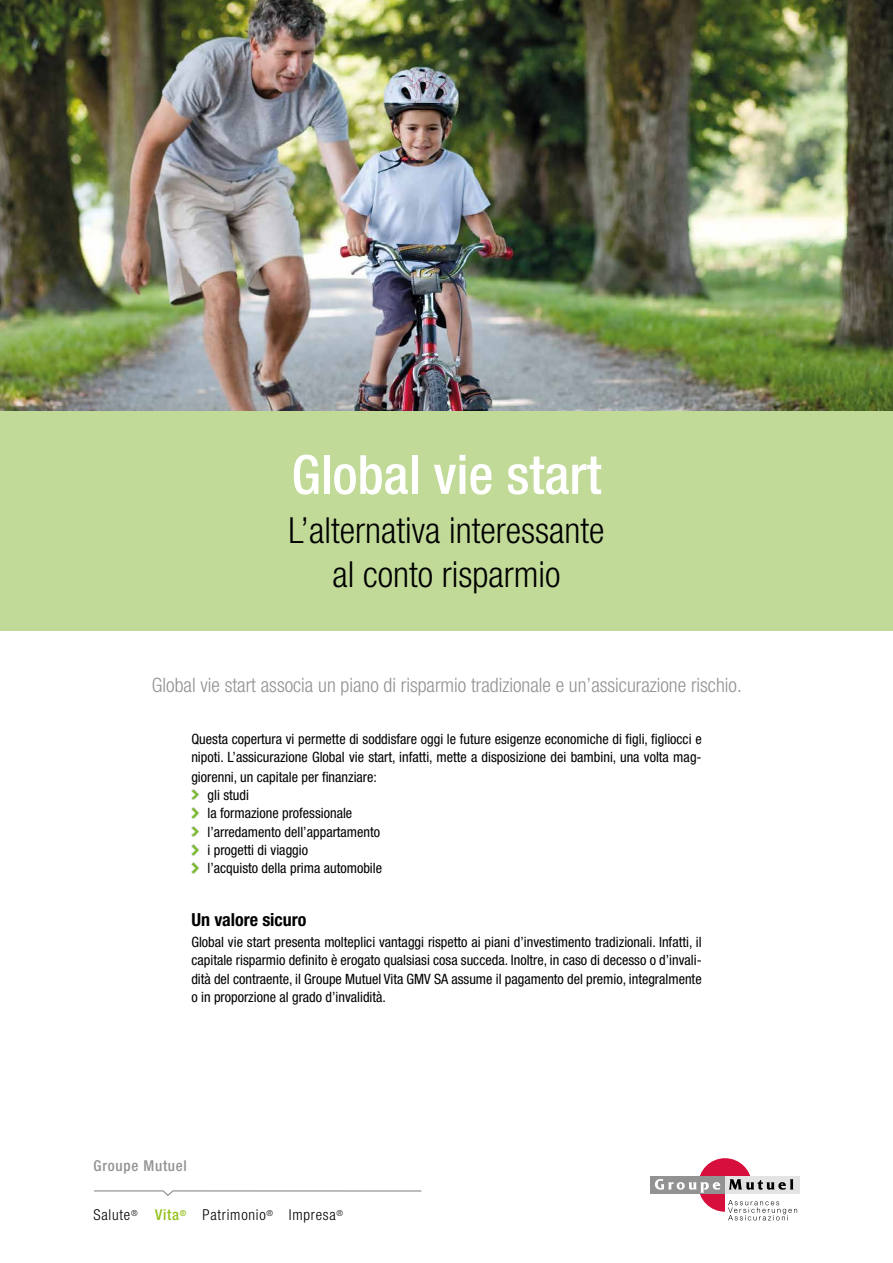
<style>
.page{position:relative;width:893px;height:1263px;background:#fff}
.page>*{position:absolute;margin:0;border:0;box-sizing:border-box;transform-origin:0 0}
.t1{font:500 condensed 54px "Helvetica Neue LT";color:#fff}
.t2{font:300 condensed 36px/43.2px "Helvetica Neue LT";color:#000;text-align:center}
.t3{font:300 condensed 19.8px "Helvetica Neue LT";color:#929292}
.t4{font:700 condensed 18px "Helvetica Neue LT";color:#000}
.t5{font:300 condensed 15px "Helvetica Neue LT";letter-spacing:.05em;color:#000}
.t6{font:500 condensed 15px "Helvetica Neue LT";letter-spacing:.05em;color:#929292}
.t7{font:500 condensed 15px "Helvetica Neue LT";color:#95c11f}
.t8{font:condensed 14.25px/18.3px "Helvetica Neue LT";color:#000;text-align:justify}
</style>
<div class="page">
<img style="left:0;top:0;width:893px;height:411px">
<svg style="left:191px;top:789px;width:8px;height:11px"></svg>
<svg style="left:191px;top:808px;width:8px;height:10px"></svg>
<svg style="left:191px;top:826px;width:8px;height:11px"></svg>
<svg style="left:191px;top:844px;width:8px;height:11px"></svg>
<svg style="left:191px;top:863px;width:8px;height:10px"></svg>
<div style="left:0;top:411px;width:893px;height:219px;background:#c1da98"></div>
<div style="left:651px;top:1176px;width:74px;height:18px;background:#929292"></div>
<div style="left:725px;top:1176px;width:74px;height:18px;background:#e3e3e3"></div>
<svg style="left:655px;top:1158px;width:142px;height:62px"></svg>
<svg style="left:94px;top:1190px;width:327px;height:6px"></svg>
<h1 class="t1" style="left:292px;top:442px;width:311px">Global vie start</h1>
<h2 class="t2" style="left:288px;top:509px;width:318px">L’alternativa interessante al conto risparmio</h2>
<h3 class="t3" style="left:152px;top:674px;width:591px">Global vie start associa un piano di risparmio tradizionale e un’assicurazione rischio.</h3>
<p class="t8" style="left:191px;top:729px;width:512px">Questa copertura vi permette di soddisfare oggi le future esigenze economiche di figli, figliocci e</p>
<p class="t8" style="left:191px;top:748px;width:512px">nipoti. L’assicurazione Global vie start, infatti, mette a disposizione dei bambini, una volta mag-</p>
<p class="t8" style="left:191px;top:767px;width:187px">giorenni, un capitale per finanziare:</p>
<p class="t8" style="left:207px;top:786px;width:43px">gli studi</p>
<p class="t8" style="left:207px;top:804px;width:146px">la formazione professionale</p>
<p class="t8" style="left:207px;top:822px;width:174px">l’arredamento dell’appartamento</p>
<p class="t8" style="left:207px;top:841px;width:102px">i progetti di viaggio</p>
<p class="t8" style="left:207px;top:859px;width:176px">l’acquisto della prima automobile</p>
<p class="t4" style="left:191px;top:909px;width:117px">Un valore sicuro</p>
<p class="t8" style="left:191px;top:932px;width:512px">Global vie start presenta molteplici vantaggi rispetto ai piani d’investimento tradizionali. Infatti, il capitale risparmio definito è erogato qualsiasi cosa succeda. Inoltre, in caso di decesso o d’invali&shy;dità del contraente, il Groupe Mutuel Vita GMV SA assume il pagamento del premio, integralmente o in proporzione al grado d’invalidità.</p>
<p class="t5" style="left:193px;top:963px;width:72px">Patrimoine<sup>®</sup></p>
<p class="t5" style="left:280px;top:963px;width:69px">Entreprise<sup>®</sup></p>
<p class="t6" style="left:94px;top:1157px;width:95px">Groupe Mutuel</p>
<p class="t5" style="left:94px;top:1206px;width:46px">Salute<sup>®</sup></p>
<p class="t7" style="left:155px;top:1206px;width:33px">Vita<sup>®</sup></p>
<p class="t5" style="left:202px;top:1206px;width:72px">Patrimonio<sup>®</sup></p>
<p class="t5" style="left:289px;top:1206px;width:56px">Impresa<sup>®</sup></p>
</div>
